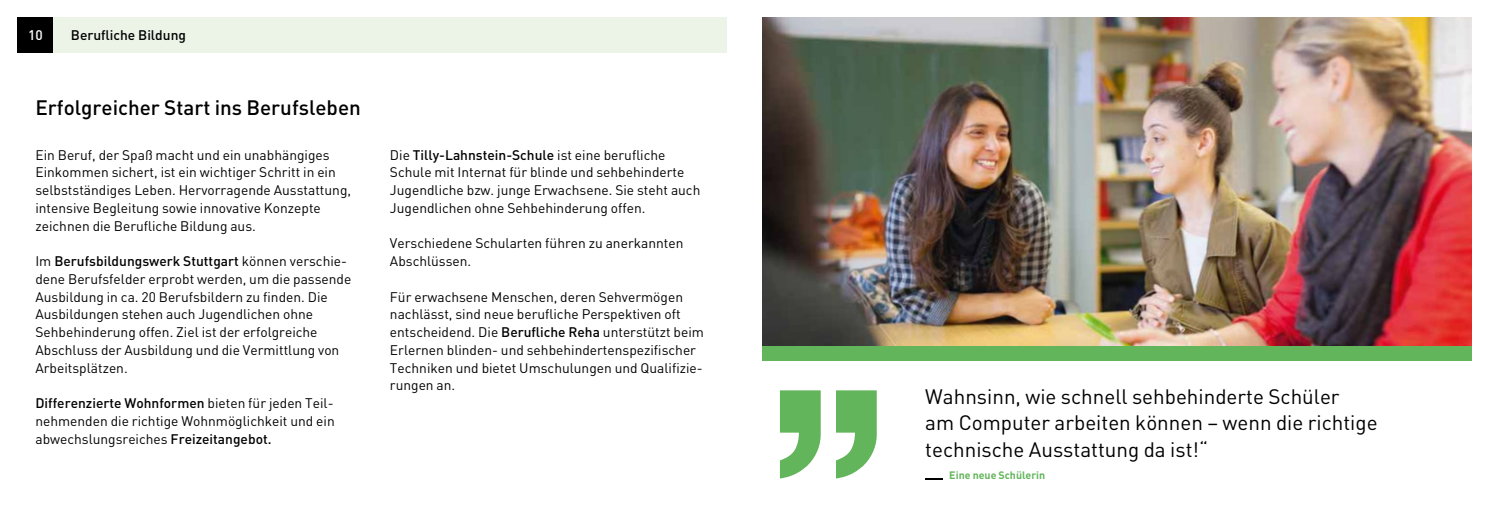
<style>
.page{position:relative;width:1489px;height:527px;background:#fff}
.page>*{position:absolute;margin:0;border:0;box-sizing:border-box;transform-origin:0 0}
.t1{font:20.62px/26.6px "DIN";color:#000}
.t2{font:500 20.62px "DIN";color:#000}
.t3{font:13.75px/17.8px "DIN";color:#000}
.t4{font:500 13.75px "DIN";color:#000}
.t5{font:500 13.75px "DIN";color:#fff}
.t6{font:700 10.62px "DIN";color:#62b55a}
.s1{font-weight:500}
</style>
<div class="page">
<div style="left:53px;top:18px;width:673px;height:35px;background:#ecf4e8"></div>
<div style="left:18px;top:18px;width:35px;height:35px;background:#000"></div>
<img style="left:762px;top:18px;width:708px;height:327px">
<svg style="left:925px;top:478px;width:18px;height:1px"></svg>
<div style="left:762px;top:345px;width:708px;height:15px;background:#62b55a"></div>
<svg style="left:780px;top:390px;width:96px;height:88px"></svg>
<p class="t5" style="left:28px;top:27px;width:16px">10</p>
<p class="t4" style="left:71px;top:27px;width:117px">Berufliche Bildung</p>
<h1 class="t2" style="left:35px;top:94px;width:327px">Erfolgreicher Start ins Berufsleben</h1>
<p class="t3" style="left:35px;top:145px;width:317px">Ein Beruf, der Spaß macht und ein unabhängiges Einkommen sichert, ist ein wichtiger Schritt in ein selbstständiges Leben. Hervorragende Ausstattung, intensive Begleitung sowie innovative Konzepte zeichnen die Berufliche Bildung aus.</p>
<p class="t3" style="left:35px;top:252px;width:317px">Im <span class="s1">Berufsbildungswerk Stuttgart</span> können verschie&shy;dene Berufsfelder erprobt werden, um die passende Ausbildung in ca. 20 Berufsbildern zu finden. Die Ausbildungen stehen auch Jugendlichen ohne Sehbehinderung offen. Ziel ist der erfolgreiche Abschluss der Ausbildung und die Vermittlung von Arbeitsplätzen.</p>
<p class="t3" style="left:35px;top:393px;width:301px;text-align:justify"><span class="s1">Differenzierte Wohnformen</span> bieten für jeden Teil&shy;nehmenden die richtige Wohnmöglichkeit und ein abwechslungsreiches <span class="s1">Freizeitangebot.</span></p>
<p class="t3" style="left:390px;top:145px;width:312px">Die <span class="s1">Tilly-Lahnstein-Schule</span> ist eine berufliche Schule mit Internat für blinde und sehbehinderte Jugendliche bzw. junge Erwachsene. Sie steht auch Jugendlichen ohne Sehbehinderung offen.</p>
<p class="t3" style="left:390px;top:234px;width:295px">Verschiedene Schularten führen zu anerkannten<br>Abschlüssen.</p>
<p class="t3" style="left:390px;top:287px;width:315px">Für erwachsene Menschen, deren Sehvermögen nachlässt, sind neue berufliche Perspektiven oft entscheidend. Die <span class="s1">Berufliche Reha</span> unterstützt beim Erlernen blinden- und sehbehindertenspezifischer Techniken und bietet Umschulungen und Qualifizie&shy;rungen an.</p>
<h1 class="t1" style="left:925px;top:382px;width:454px">Wahnsinn, wie schnell sehbehinderte Schüler<br>am Computer arbeiten können – wenn die richtige technische Ausstattung da ist!“</h1>
<p class="t6" style="left:949px;top:468px;width:97px">Eine neue Schülerin</p>
</div>
